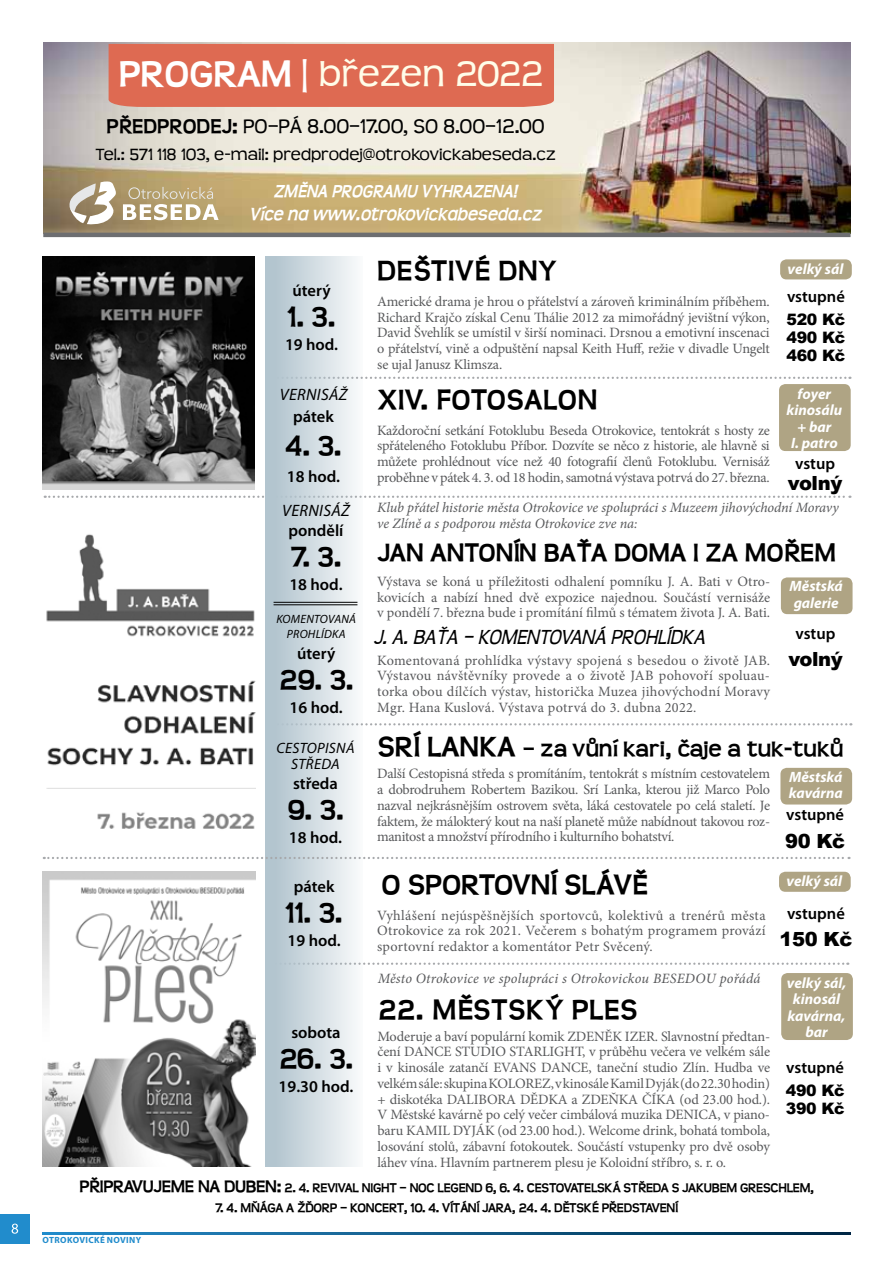
<style>
.page{position:relative;width:893px;height:1263px;background:#fff}
.page>*{position:absolute;margin:0;border:0;box-sizing:border-box;transform-origin:0 0}
.t1{font:39px "Teen";letter-spacing:-.005em;color:#fffde9}
.t2{font:700 30px "Teen";letter-spacing:.02em;color:#000}
.t3{font:700 27px "Teen";color:#000}
.t4{font:700 22.5px "Teen";color:#000}
.t5{font:italic 22.5px "Teen";color:#000}
.t6{font:21.75px "Teen";color:#000}
.t7{font:900 19.5px "Arial";letter-spacing:-.02em;color:#000}
.t8{font:italic 700 18.75px/22.5px "Teen";color:#fff;text-align:center}
.t9{font:18px "Teen";color:#000}
.t10{font:700 18px "Teen";letter-spacing:-.02em;color:#000}
.t11{font:600 16.5px "Myriad Pro";color:#000}
.t12{font:italic 16.5px "Myriad Pro";letter-spacing:.02em;color:#000}
.t13{font:900 15.75px/18px "Arial";letter-spacing:-.02em;color:#000;text-align:justify}
.t14{font:italic 700 15px/16.5px "Myriad Pro";color:#fff;text-align:center}
.t15{font:italic 15px/16.5px "Myriad Pro";letter-spacing:.02em;color:#000}
.t16{font:14.25px/15.8px "Minion Pro";letter-spacing:-.01em;color:#58595b;text-align:justify}
.t17{font:italic 14.25px/15.8px "Minion Pro";letter-spacing:-.005em;color:#58595b}
.t18{font:700 13.5px "Teen";letter-spacing:-.02em;color:#000}
.t19{font:italic 12px "Myriad Pro";letter-spacing:.02em;color:#000}
.t20{font:700 9px "Myriad Pro";letter-spacing:.04em;color:#218ccc}
.s1{font-weight:700;color:#fff}
.s2{font-weight:700}
.s3{font-size:30px}
.s4{font-size:13.5px}
</style>
<div class="page">
<div style="left:0;top:1214px;width:30px;height:29px;background:#218ccc"></div>
<svg style="left:12px;top:1223px;width:6px;height:11px"></svg>
<svg style="left:43px;top:1232px;width:807px;height:2px;background:#115b88"></svg>
<svg style="left:363px;top:962px;width:485px;height:3px"></svg>
<svg style="left:365px;top:723px;width:486px;height:2px"></svg>
<svg style="left:45px;top:496px;width:805px;height:2px"></svg>
<svg style="left:365px;top:377px;width:485px;height:2px"></svg>
<div style="left:266px;top:257px;width:97px;height:910px;background:linear-gradient(to right,#adc0cb,#f9fafb)"></div>
<div style="left:779px;top:384px;width:72px;height:67px;background:#afa484;border-radius:6px"></div>
<img style="left:43px;top:43px;width:808px;height:190px">
<hr style="left:43px;top:233px;width:808px;height:4px;background:#6d6e71">
<div style="left:109px;top:44px;width:445px;height:63px;background:#de6a52"></div>
<svg style="left:123px;top:187px;width:96px;height:33px"></svg>
<svg style="left:69px;top:181px;width:47px;height:43px"></svg>
<div style="left:779px;top:872px;width:72px;height:20px;background:#afa484;border-radius:6px"></div>
<img style="left:43px;top:257px;width:212px;height:232px">
<img style="left:46px;top:534px;width:209px;height:296px">
<div style="left:781px;top:577px;width:71px;height:37px;background:#afa484;border-radius:6px"></div>
<div style="left:780px;top:768px;width:72px;height:36px;background:#afa484;border-radius:6px"></div>
<svg style="left:44px;top:857px;width:805px;height:2px"></svg>
<img style="left:43px;top:872px;width:212px;height:295px">
<div style="left:780px;top:259px;width:72px;height:20px;background:#afa484;border-radius:6px"></div>
<div style="left:781px;top:973px;width:72px;height:67px;background:#afa484;border-radius:6px"></div>
<hr style="left:274px;top:602px;width:83px;height:1px;background:#000">
<hr style="left:274px;top:604px;width:83px;height:1px;background:#000">
<h1 class="t1" style="left:119px;top:53px;width:426px"><span class="s1">PROGRAM |</span> březen 2022</h1>
<h3 class="t6" style="left:107px;top:115px;width:440px"><span class="s2">PŘEDPRODEJ:</span> PO–PÁ 8.00–17.00, SO 8.00–12.00</h3>
<p class="t9" style="left:96px;top:145px;width:462px">Tel.: 571 118 103, e-mail: predprodej@otrokovickabeseda.cz</p>
<h3 class="t8" style="left:249px;top:180px;width:294px">ZMĚNA PROGRAMU VYHRAZENA!<br>Více na www.otrokovickabeseda.cz</h3>
<p class="t11" style="left:293px;top:280px;width:40px">úterý</p>
<h2 class="t2" style="left:288px;top:299px;width:50px">1. 3.</h2>
<p class="t11" style="left:285px;top:334px;width:55px">19 hod.</p>
<p class="t12" style="left:280px;top:384px;width:69px">VERNISÁŽ</p>
<p class="t11" style="left:293px;top:406px;width:42px">pátek</p>
<h2 class="t2" style="left:285px;top:428px;width:58px">4. 3.</h2>
<p class="t11" style="left:287px;top:466px;width:55px">18 hod.</p>
<h2 class="t2" style="left:377px;top:253px;width:181px">DEŠTIVÉ DNY</h2>
<p class="t16" style="left:377px;top:293px;width:394px">Americké drama je hrou o přátelství a zároveň kriminálním příběhem.<br>Richard Krajčo získal Cenu Thálie 2012 za mimořádný jevištní výkon, David Švehlík se umístil v širší nominaci. Drsnou a emotivní inscenaci o přátelství, vině a odpuštění napsal Keith Huff, režie v divadle Ungelt se ujal Janusz Klimsza.</p>
<h2 class="t2" style="left:377px;top:382px;width:93px">XIV. FOTOS</h2>
<h2 class="t2" style="left:524px;top:382px;width:75px">ALON</h2>
<p class="t16" style="left:377px;top:422px;width:394px">Každoroční setkání Fotoklubu Beseda Otrokovice, tentokrát s hosty ze spřáteleného Fotoklubu Příbor. Dozvíte se něco z historie, ale hlavně si můžete prohlédnout více než 40 fotografií členů Fotoklubu. Vernisáž proběhne v pátek 4. 3. od 18 hodin, samotná výstava potrvá do 27. března.</p>
<p class="t14" style="left:788px;top:260px;width:57px">velký sál</p>
<p class="t11" style="left:787px;top:286px;width:59px">vstupné</p>
<p class="t13" style="left:786px;top:310px;width:60px">520 Kč 490 Kč 460 Kč</p>
<p class="t14" style="left:786px;top:385px;width:57px">foyer kinosálu + bar<br>I. patro</p>
<p class="t11" style="left:795px;top:453px;width:41px">vstup</p>
<h3 class="t7" style="left:788px;top:469px;width:56px">volný</h3>
<p class="t12" style="left:282px;top:500px;width:69px">VERNISÁŽ</p>
<p class="t11" style="left:289px;top:520px;width:56px">pondělí</p>
<h2 class="t2" style="left:290px;top:539px;width:53px">7. 3.</h2>
<p class="t11" style="left:289px;top:574px;width:55px">18 hod.</p>
<p class="t19" style="left:276px;top:611px;width:9px">KOM</p>
<p class="t19" style="left:300px;top:611px;width:14px">ENTOVAN</p>
<p class="t19" style="left:349px;top:611px;width:8px">Á</p>
<p class="t19" style="left:287px;top:626px;width:46px">PROHLÍDKA</p>
<p class="t11" style="left:297px;top:643px;width:40px">úterý</p>
<h2 class="t2" style="left:279px;top:662px;width:77px">29. 3.</h2>
<p class="t11" style="left:290px;top:697px;width:55px">16 hod.</p>
<p class="t15" style="left:291px;top:739px;width:65px;text-indent:34px">ISNÁ<br>STŘEDA</p>
<p class="t11" style="left:293px;top:772px;width:46px">středa</p>
<h2 class="t2" style="left:287px;top:792px;width:58px">9. 3.</h2>
<p class="t11" style="left:289px;top:826px;width:55px">18 hod.</p>
<p class="t15" style="left:276px;top:739px;width:26px">CESTOP</p>
<p class="t11" style="left:294px;top:876px;width:42px">pátek</p>
<h2 class="t2" style="left:286px;top:895px;width:59px">11. 3.</h2>
<p class="t11" style="left:288px;top:930px;width:55px">19 hod.</p>
<p class="t11" style="left:291px;top:1022px;width:51px">sobota</p>
<h2 class="t2" style="left:279px;top:1041px;width:76px">26. 3.</h2>
<p class="t11" style="left:279px;top:1076px;width:76px">19.30 hod.</p>
<p class="t17" style="left:377px;top:500px;width:463px">Klub přátel historie města Otrokovice ve spolupráci s Muzeem jihovýchodní Moravy ve Zlíně a s podporou města Otrokovice zve na:</p>
<h3 class="t3" style="left:377px;top:537px;width:424px">JAN ANTONÍN BAŤA DOMA I ZA MOŘEM</h3>
<p class="t16" style="left:377px;top:573px;width:394px">Výstava se koná u příležitosti odhalení pomníku J. A. Bati v Otro&shy;kovicích a nabízí hned dvě expozice najednou. Součástí vernisáže v pondělí 7. března bude i promítání filmů s tématem života J. A. Bati.</p>
<p class="t16" style="left:377px;top:652px;width:394px">Komentovaná prohlídka výstavy spojená s besedou o životě JAB.<br>Výstavou návštěvníky provede a o životě JAB pohovoří spoluau&shy;torka obou dílčích výstav, historička Muzea jihovýchodní Moravy Mgr. Hana Kuslová. Výstava potrvá do 3. dubna 2022.</p>
<p class="t14" style="left:789px;top:577px;width:55px;text-align:left">Městská galerie</p>
<h3 class="t5" style="left:374px;top:625px;width:333px">J. A. BAŤA – KOMENTOVANÁ PROHLÍDKA</h3>
<p class="t11" style="left:795px;top:623px;width:41px">vstup</p>
<h3 class="t7" style="left:788px;top:645px;width:56px">volný</h3>
<h3 class="t4" style="left:378px;top:736px;width:467px"><span class="s3">SRÍ LANKA</span> – ZA VŮNÍ KARI, ČAJE A TUK-TUKŮ</h3>
<p class="t16" style="left:377px;top:766px;width:394px">Další Cestopisná středa s promítáním, tentokrát s místním cestovatelem a dobrodruhem Robertem Bazikou. Srí Lanka, kterou již Marco Polo nazval nejkrásnějším ostrovem světa, láká cestovatele po celá staletí. Je faktem, že málokterý kout na naší planetě může nabídnout takovou roz&shy;manitost a množství přírodního i kulturního bohatství.</p>
<p class="t14" style="left:789px;top:768px;width:55px;text-align:left">Městská kavárna</p>
<p class="t11" style="left:786px;top:804px;width:59px">vstupné</p>
<h3 class="t7" style="left:785px;top:826px;width:62px">90 Kč</h3>
<h2 class="t2" style="left:382px;top:867px;width:265px">O SPORTOVNÍ SLÁVĚ</h2>
<p class="t16" style="left:377px;top:907px;width:390px">Vyhlášení nejúspěšnějších sportovců, kolektivů a trenérů města Otrokovice za rok 2021. Večerem s bohatým programem provází sportovní redaktor a komentátor Petr Svěcený.</p>
<p class="t14" style="left:786px;top:873px;width:57px">velký sál</p>
<p class="t11" style="left:787px;top:903px;width:59px">vstupné</p>
<h3 class="t7" style="left:779px;top:925px;width:74px">150 Kč</h3>
<p class="t17" style="left:378px;top:971px;width:384px">Město Otrokovice ve spolupráci s Otrokovickou BESEDOU pořádá</p>
<p class="t14" style="left:787px;top:974px;width:61px">velký sál, kinosál kavárna, bar</p>
<p class="t11" style="left:786px;top:1057px;width:59px">vstupné</p>
<p class="t13" style="left:786px;top:1080px;width:60px">490 Kč<br>390 Kč</p>
<h2 class="t2" style="left:378px;top:992px;width:98px">22. MĚSTSK</h2>
<h2 class="t2" style="left:545px;top:992px;width:92px">Ý PLES</h2>
<p class="t16" style="left:377px;top:1028px;width:394px">Moderuje a baví populární komik ZDENĚK IZER. Slavnostní předtan&shy;čení DANCE STUDIO STARLIGHT, v průběhu večera ve velkém sále i v kinosále zatančí EVANS DANCE, taneční studio Zlín. Hudba ve velkém sále: skupina KOLOREZ, v kinosále Kamil Dyják (do 22.30 hodin) + diskotéka DALIBORA DĚDKA a ZDEŇKA ČÍKA (od 23.00 hod.).<br>V Městské kavárně po celý večer cimbálová muzika DENICA, v piano&shy;baru KAMIL DYJÁK (od 23.00 hod.). Welcome drink, bohatá tombola, losování stolů, zábavní fotokoutek. Součástí vstupenky pro dvě osoby láhev vína. Hlavním partnerem plesu je Koloidní stříbro, s. r. o.</p>
<p class="t10" style="left:79px;top:1176px;width:249px">PŘIPRAVUJEME NA DUBEN: <span class="s4">2. 4. REVIVA</span></p>
<p class="t18" style="left:353px;top:1180px;width:463px">L NIGHT – NOC LEGEND 6, 6. 4. CESTOVATELSKÁ STŘEDA S JAKUBEM GRESCHLEM,</p>
<p class="t18" style="left:215px;top:1200px;width:276px">7. 4. MŇÁGA A ŽĎORP – KONCERT, 10. 4. VÍTÁNÍ JARA</p>
<p class="t18" style="left:512px;top:1200px;width:143px">, 24. 4. DĚTSKÉ PŘEDSTAVEN</p>
<p class="t18" style="left:675px;top:1200px;width:4px">Í</p>
<p class="t20" style="left:43px;top:1234px;width:19px">OTROKO</p>
<p class="t20" style="left:79px;top:1234px;width:63px">VICKÉ NOVINY</p>
</div>
